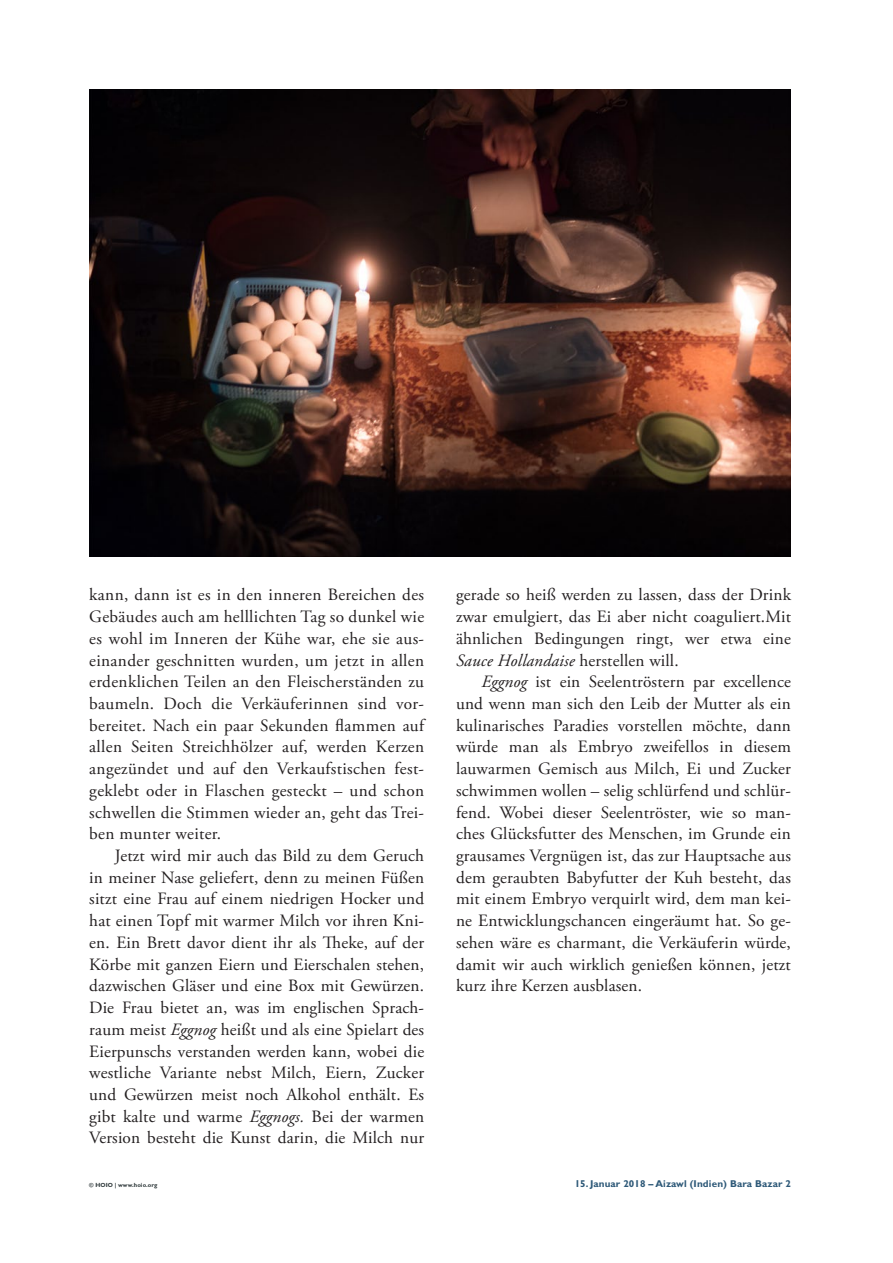
<style>
.page{position:relative;width:893px;height:1263px;background:#fff}
.page>*{position:absolute;margin:0;border:0;box-sizing:border-box;transform-origin:0 0}
.Lauftext_mit_Einzug{font:17.25px/21.8px "Adobe Garamond Pro";letter-spacing:.01em;color:#231f20;text-align:justify}
.t1{font:700 9.9px "Gill Sans MT Pro";letter-spacing:.01em;color:#2e5978}
.Copyright_-_4_Heavy{font:700 6px "Gill Sans MT Pro";letter-spacing:.01em;color:#313b3d}
.s1{font-style:italic}
</style>
<div class="page">
<img style="left:89px;top:89px;width:702px;height:468px">
<p class="Lauftext_mit_Einzug" style="left:89px;top:585px;width:336px">kann, dann ist es in den inneren Bereichen des Gebäudes auch am helllichten Tag so dunkel wie es wohl im Inneren der Kühe war, ehe sie aus&shy;einander geschnitten wurden, um jetzt in allen erdenklichen Teilen an den Fleischerständen zu baumeln. Doch die Verkäuferinnen sind vor&shy;bereitet. Nach ein paar Sekunden flammen auf allen Seiten Streichhölzer auf, werden Kerzen angezündet und auf den Verkaufstischen fest&shy;geklebt oder in Flaschen gesteckt – und schon schwellen die Stimmen wieder an, geht das Trei&shy;ben munter weiter.</p>
<p class="Lauftext_mit_Einzug" style="left:89px;top:845px;width:336px;text-indent:26px">Jetzt wird mir auch das Bild zu dem Geruch in meiner Nase geliefert, denn zu meinen Füßen sitzt eine Frau auf einem niedrigen Hocker und hat einen Topf mit warmer Milch vor ihren Kni&shy;en. Ein Brett davor dient ihr als Theke, auf der Körbe mit ganzen Eiern und Eierschalen stehen, dazwischen Gläser und eine Box mit Gewürzen.<br>Die Frau bietet an, was im englischen Sprach&shy;raum meist <span class="s1">Eggnog</span> heißt und als eine Spielart des Eierpunschs verstanden werden kann, wobei die westliche Variante nebst Milch, Eiern, Zucker und Gewürzen meist noch Alkohol enthält. Es gibt kalte und warme <span class="s1">Eggnogs.</span> Bei der warmen Version besteht die Kunst darin, die Milch nur</p>
<p class="Copyright_-_4_Heavy" style="left:89px;top:1181px;width:70px">© HOIO | www.hoio.org</p>
<p class="Lauftext_mit_Einzug" style="left:456px;top:585px;width:336px">gerade so heiß werden zu lassen, dass der Drink zwar emulgiert, das Ei aber nicht coaguliert.Mit ähnlichen Bedingungen ringt, wer etwa eine <span class="s1">Sauce Hollandaise</span> herstellen will.</p>
<p class="Lauftext_mit_Einzug" style="left:456px;top:671px;width:336px;text-indent:26px"><span class="s1">Eggnog</span> ist ein Seelentröstern par excellence und wenn man sich den Leib der Mutter als ein kulinarisches Paradies vorstellen möchte, dann würde man als Embryo zweifellos in diesem lauwarmen Gemisch aus Milch, Ei und Zucker schwimmen wollen – selig schlürfend und schlür&shy;fend. Wobei dieser Seelentröster, wie so man&shy;ches Glücksfutter des Menschen, im Grunde ein grausames Vergnügen ist, das zur Hauptsache aus dem geraubten Babyfutter der Kuh besteht, das mit einem Embryo verquirlt wird, dem man kei&shy;ne Entwicklungschancen eingeräumt hat. So ge&shy;sehen wäre es charmant, die Verkäuferin würde, damit wir auch wirklich genießen können, jetzt kurz ihre Kerzen ausblasen.</p>
<p class="t1" style="left:575px;top:1177px;width:218px">15. Januar 2018 – Aizawl (Indien) Bara Bazar 2</p>
</div>
